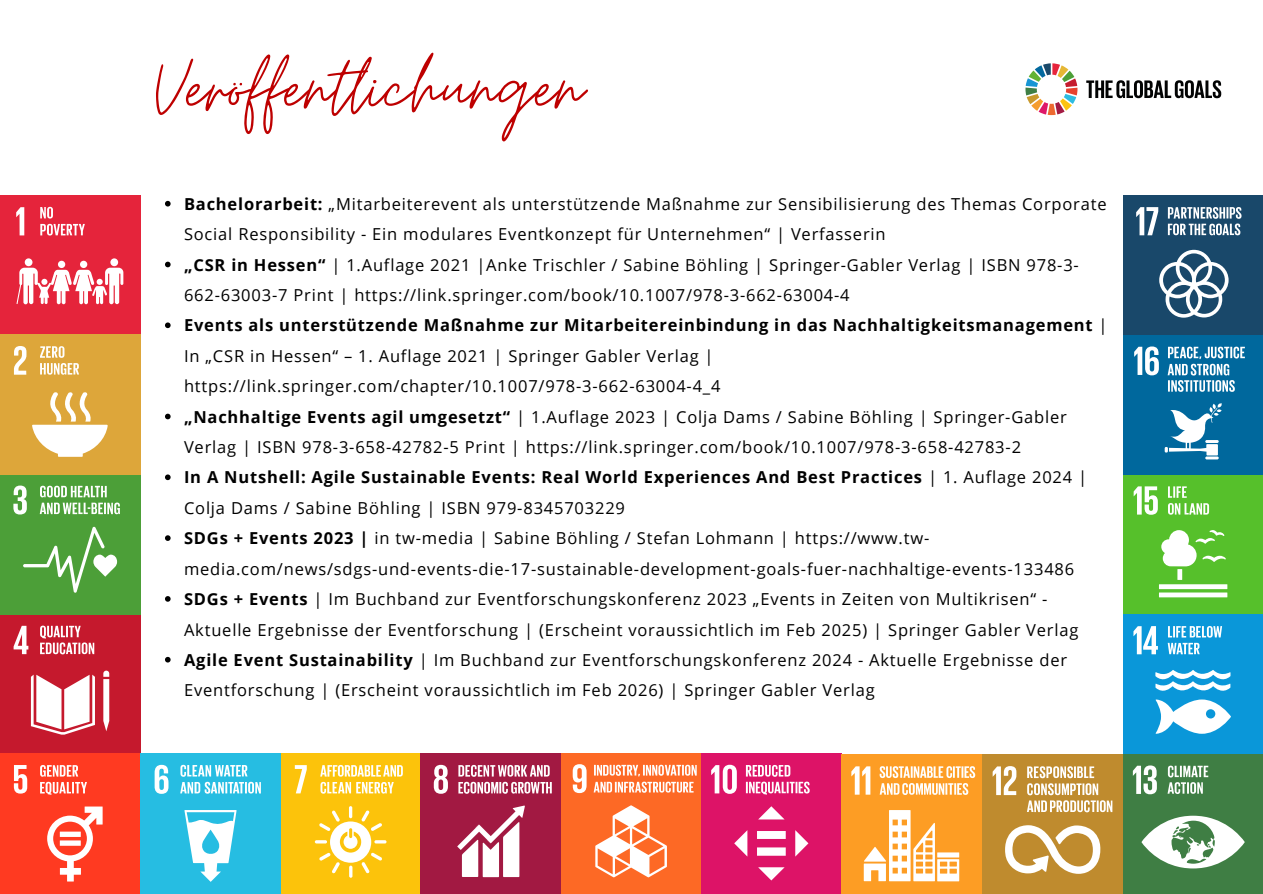
<style>
.page{position:relative;width:1263px;height:894px;background:#fff}
.page>*{position:absolute;margin:0;border:0;box-sizing:border-box;transform-origin:0 0}
.t1{font:90px "Moon Time";color:#be0000}
.t2{font:16.5px/30.3px "Open Sans";letter-spacing:.05em;color:#000}
.t3{font:700 16.5px/30.3px "Open Sans";letter-spacing:.05em;color:#000}
.s1{font-weight:700}
.s2{font-weight:400}
</style>
<div class="page">
<div style="left:1123px;top:474px;width:140px;height:140px;background:#56c02b"></div>
<svg style="left:1134px;top:486px;width:24px;height:28px"></svg>
<svg style="left:1159px;top:530px;width:68px;height:67px"></svg>
<svg style="left:1168px;top:486px;width:19px;height:11px"></svg>
<svg style="left:1168px;top:503px;width:41px;height:11px"></svg>
<div style="left:0;top:614px;width:140px;height:140px;background:#c5192d"></div>
<svg style="left:14px;top:625px;width:14px;height:29px"></svg>
<svg style="left:31px;top:670px;width:78px;height:64px"></svg>
<svg style="left:40px;top:625px;width:54px;height:29px"></svg>
<div style="left:0;top:474px;width:140px;height:140px;background:#4c9f38"></div>
<svg style="left:13px;top:485px;width:14px;height:29px"></svg>
<svg style="left:23px;top:526px;width:94px;height:66px"></svg>
<svg style="left:40px;top:485px;width:80px;height:29px"></svg>
<div style="left:0;top:195px;width:140px;height:140px;background:#e5243b"></div>
<svg style="left:16px;top:207px;width:108px;height:97px"></svg>
<div style="left:0;top:334px;width:140px;height:140px;background:#dda63a"></div>
<svg style="left:14px;top:346px;width:12px;height:28px"></svg>
<svg style="left:32px;top:392px;width:76px;height:64px"></svg>
<svg style="left:40px;top:346px;width:39px;height:28px"></svg>
<div style="left:280px;top:753px;width:141px;height:140px;background:#fcc30b"></div>
<svg style="left:295px;top:765px;width:12px;height:28px"></svg>
<svg style="left:320px;top:764px;width:83px;height:29px"></svg>
<svg style="left:315px;top:806px;width:71px;height:71px"></svg>
<div style="left:421px;top:753px;width:140px;height:140px;background:#a21942"></div>
<svg style="left:434px;top:764px;width:14px;height:29px"></svg>
<svg style="left:457px;top:805px;width:68px;height:71px"></svg>
<svg style="left:458px;top:764px;width:94px;height:29px"></svg>
<div style="left:561px;top:752px;width:140px;height:141px;background:#fd6925"></div>
<svg style="left:573px;top:764px;width:124px;height:113px"></svg>
<div style="left:701px;top:753px;width:140px;height:140px;background:#dd1367"></div>
<svg style="left:711px;top:764px;width:26px;height:29px"></svg>
<svg style="left:746px;top:764px;width:64px;height:30px"></svg>
<svg style="left:734px;top:806px;width:74px;height:74px"></svg>
<div style="left:0;top:753px;width:141px;height:140px;background:#ff3a21"></div>
<svg style="left:14px;top:765px;width:13px;height:28px"></svg>
<svg style="left:47px;top:806px;width:56px;height:75px"></svg>
<svg style="left:40px;top:765px;width:47px;height:29px"></svg>
<div style="left:140px;top:753px;width:141px;height:140px;background:#26bde2"></div>
<svg style="left:155px;top:764px;width:106px;height:117px"></svg>
<div style="left:841px;top:754px;width:141px;height:139px;background:#fd9d24"></div>
<svg style="left:851px;top:766px;width:19px;height:28px"></svg>
<svg style="left:864px;top:810px;width:95px;height:71px"></svg>
<svg style="left:880px;top:766px;width:95px;height:28px"></svg>
<div style="left:982px;top:754px;width:141px;height:139px;background:#bf8b2e"></div>
<svg style="left:993px;top:766px;width:119px;height:107px"></svg>
<svg style="left:165px;top:201px;width:6px;height:5px"></svg>
<svg style="left:165px;top:261px;width:6px;height:6px"></svg>
<svg style="left:165px;top:322px;width:6px;height:6px"></svg>
<svg style="left:165px;top:413px;width:6px;height:6px"></svg>
<svg style="left:165px;top:474px;width:6px;height:6px"></svg>
<svg style="left:165px;top:535px;width:6px;height:5px"></svg>
<svg style="left:165px;top:596px;width:6px;height:5px"></svg>
<svg style="left:165px;top:656px;width:6px;height:6px"></svg>
<div style="left:1123px;top:753px;width:140px;height:140px;background:#3f7e44"></div>
<svg style="left:1133px;top:765px;width:112px;height:103px"></svg>
<div style="left:1123px;top:614px;width:140px;height:139px;background:#0a97d9"></div>
<svg style="left:1133px;top:626px;width:98px;height:107px"></svg>
<div style="left:1123px;top:335px;width:140px;height:139px;background:#00689d"></div>
<svg style="left:1134px;top:346px;width:25px;height:29px"></svg>
<svg style="left:1168px;top:346px;width:77px;height:46px"></svg>
<svg style="left:1165px;top:403px;width:57px;height:56px"></svg>
<div style="left:1123px;top:195px;width:140px;height:140px;background:#19486a"></div>
<svg style="left:1136px;top:207px;width:105px;height:110px"></svg>
<svg style="left:1025px;top:63px;width:52px;height:52px"></svg>
<svg style="left:1086px;top:80px;width:135px;height:18px"></svg>
<p class="t1" style="left:156px;top:33px;width:429px">Veröffentlichungen</p>
<h1 class="t2" style="left:184px;top:188px;width:924px"><span class="s1">Bachelorarbeit:</span> „Mitarbeiterevent als unterstützende Maßnahme zur Sensibilisierung des Themas Corporate<br>Social Responsibility - Ein modulares Eventkonzept für Unternehmen“ | Verfasserin</h1>
<p class="t2" style="left:184px;top:249px;width:896px"><span class="s1">„CSR in Hessen“</span> | 1.Auflage 2021 |Anke Trischler / Sabine Böhling | Springer-Gabler Verlag | ISBN 978-3-<br>662-63003-7 Print | https://link.springer.com/book/10.1007/978-3-662-63004-4</p>
<p class="t2" style="left:184px;top:310px;width:925px"><span class="s1">Events als unterstützende Maßnahme zur Mitarbeitereinbindung in das Nachhaltigkeitsmanagement</span> |<br>In „CSR in Hessen“ – 1. Auflage 2021 | Springer Gabler Verlag | https://link.springer.com/chapter/10.1007/978-3-662-63004-4_4</p>
<p class="t2" style="left:184px;top:401px;width:884px"><span class="s1">„Nachhaltige Events agil umgesetzt“</span> | 1.Auflage 2023 | Colja Dams / Sabine Böhling | Springer-Gabler<br>Verlag | ISBN 978-3-658-42782-5 Print | https://link.springer.com/book/10.1007/978-3-658-42783-2</p>
<p class="t3" style="left:184px;top:462px;width:905px">In A Nutshell: Agile Sustainable Events: Real World Experiences And Best Practices <span class="s2">| 1. Auflage 2024 |<br>Colja Dams / Sabine Böhling | ISBN 979-8345703229</span></p>
<p class="t2" style="left:184px;top:522px;width:892px"><span class="s1">SDGs + Events 2023 |</span> in tw-media | Sabine Böhling / Stefan Lohmann | https://www.tw&shy;media.com/news/sdgs-und-events-die-17-sustainable-development-goals-fuer-nachhaltige-events-133486</p>
<p class="t2" style="left:184px;top:583px;width:896px"><span class="s1">SDGs + Events</span> | Im Buchband zur Eventforschungskonferenz 2023 „Events in Zeiten von Multikrisen“ -<br>Aktuelle Ergebnisse der Eventforschung | (Erscheint voraussichtlich im Feb 2025) | Springer Gabler Verlag</p>
<p class="t2" style="left:184px;top:644px;width:885px"><span class="s1">Agile Event Sustainability</span> | Im Buchband zur Eventforschungskonferenz 2024 - Aktuelle Ergebnisse der<br>Eventforschung | (Erscheint voraussichtlich im Feb 2026) | Springer Gabler Verlag</p>
</div>
